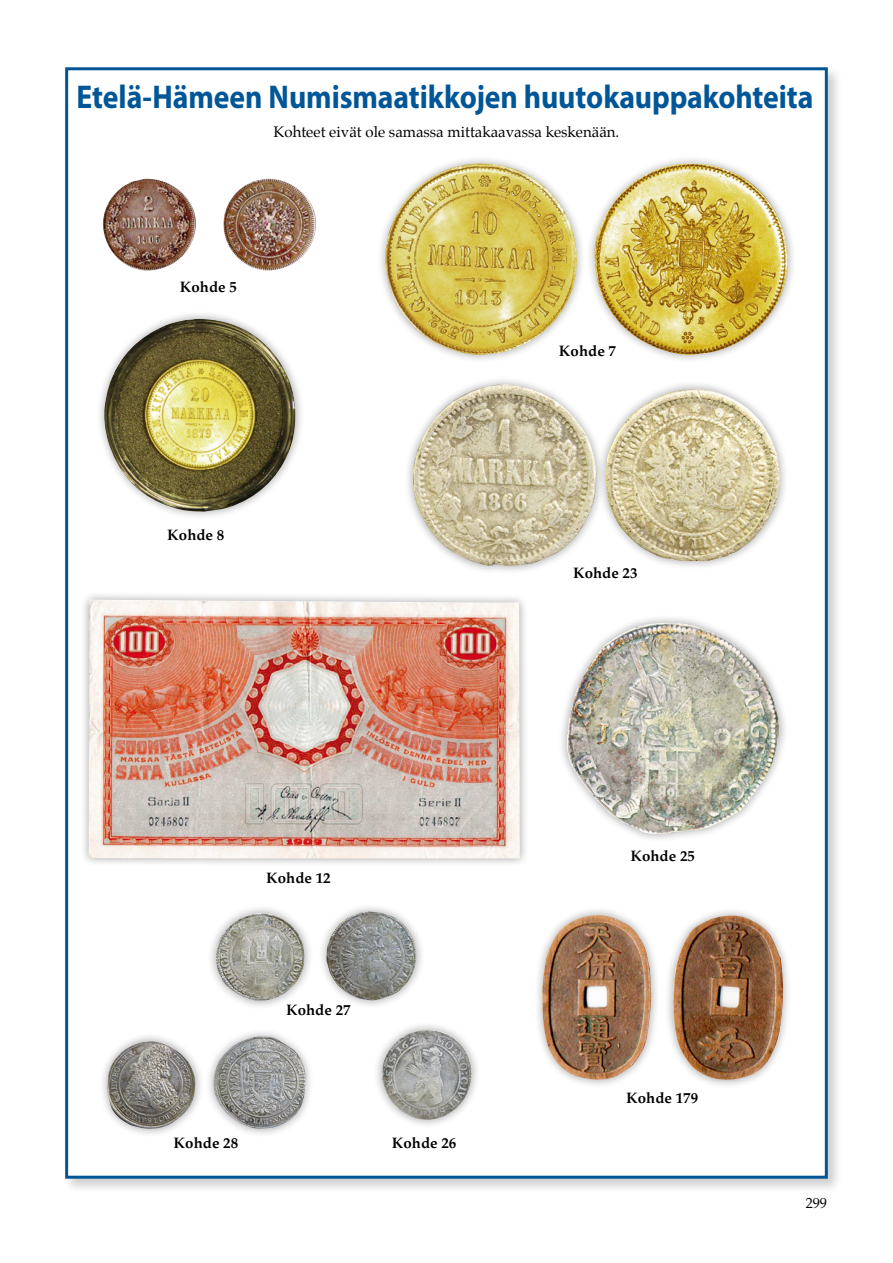
<style>
.page{position:relative;width:893px;height:1263px;background:#fff}
.page>*{position:absolute;margin:0;border:0;box-sizing:border-box;transform-origin:0 0}
._7__pikkuotsikko{font:700 33px "Myriad Pro";letter-spacing:-.005em;color:#005697;scale:.9 1}
._1_puolilihava{font:700 15px "Palatino";color:#000}
.t1{font:15px "Palatino";color:#000}
._1_ekarivi{font:14.25px "Palatino";color:#000}
</style>
<div class="page">
<div style="left:63px;top:65px;width:780px;height:1129px;background:#000;opacity:.2"></div>
<div style="left:65px;top:67px;width:763px;height:1112px;background:#fff;border:3px solid #005697"></div>
<img style="left:103px;top:179px;width:93px;height:92px">
<img style="left:223px;top:178px;width:93px;height:93px">
<div style="left:585px;top:154px;width:211px;height:210px;background:#000;opacity:.35"></div>
<img style="left:593px;top:163px;width:194px;height:193px">
<div style="left:376px;top:154px;width:210px;height:210px;background:#000;opacity:.35"></div>
<img style="left:384px;top:163px;width:194px;height:192px">
<div style="left:95px;top:310px;width:209px;height:211px;background:#000;opacity:.35"></div>
<img style="left:103px;top:319px;width:194px;height:193px">
<div style="left:80px;top:591px;width:449px;height:277px;background:#000;opacity:.35"></div>
<img style="left:89px;top:600px;width:431px;height:259px">
<div style="left:597px;top:380px;width:191px;height:190px;background:#000;opacity:.35"></div>
<img style="left:606px;top:389px;width:174px;height:172px">
<div style="left:404px;top:375px;width:201px;height:200px;background:#000;opacity:.35"></div>
<img style="left:413px;top:384px;width:184px;height:182px">
<div style="left:558px;top:614px;width:231px;height:229px;background:#000;opacity:.35"></div>
<img style="left:567px;top:623px;width:213px;height:211px">
<div style="left:373px;top:1021px;width:108px;height:108px;background:#000;opacity:.35"></div>
<img style="left:382px;top:1030px;width:90px;height:90px">
<div style="left:207px;top:904px;width:106px;height:106px;background:#000;opacity:.35"></div>
<img style="left:216px;top:913px;width:88px;height:88px">
<div style="left:317px;top:902px;width:108px;height:107px;background:#000;opacity:.35"></div>
<img style="left:326px;top:911px;width:91px;height:89px">
<div style="left:205px;top:1027px;width:110px;height:110px;background:#000;opacity:.35"></div>
<img style="left:213px;top:1036px;width:93px;height:93px">
<div style="left:98px;top:1032px;width:106px;height:106px;background:#000;opacity:.35"></div>
<img style="left:107px;top:1041px;width:88px;height:88px">
<div style="left:533px;top:906px;width:127px;height:183px;background:#000;opacity:.35"></div>
<img style="left:542px;top:915px;width:109px;height:165px">
<div style="left:664px;top:906px;width:128px;height:182px;background:#000;opacity:.35"></div>
<img style="left:672px;top:915px;width:112px;height:165px">
<p class="_7__pikkuotsikko" style="left:76px;top:75px;width:820px">Etelä-Hämeen Numismaatikkojen huutokauppakohteita</p>
<p class="t1" style="left:274px;top:119px;width:347px">Kohteet eivät ole samassa mittakaavassa keskenään.</p>
<p class="_1_puolilihava" style="left:180px;top:275px;width:59px">Kohde 5</p>
<p class="_1_puolilihava" style="left:559px;top:338px;width:59px">Kohde 7</p>
<p class="_1_puolilihava" style="left:167px;top:522px;width:59px">Kohde 8</p>
<p class="_1_puolilihava" style="left:573px;top:560px;width:66px">Kohde 23</p>
<p class="_1_puolilihava" style="left:266px;top:865px;width:66px">Kohde 12</p>
<p class="_1_puolilihava" style="left:286px;top:997px;width:66px">Kohde 27</p>
<p class="_1_puolilihava" style="left:174px;top:1130px;width:66px">Kohde 28</p>
<p class="_1_puolilihava" style="left:392px;top:1130px;width:66px">Kohde 26</p>
<p class="_1_puolilihava" style="left:630px;top:843px;width:66px">Kohde 25</p>
<p class="_1_puolilihava" style="left:626px;top:1085px;width:74px">Kohde 179</p>
<p class="_1_ekarivi" style="left:806px;top:1191px;width:23px">299</p>
</div>
